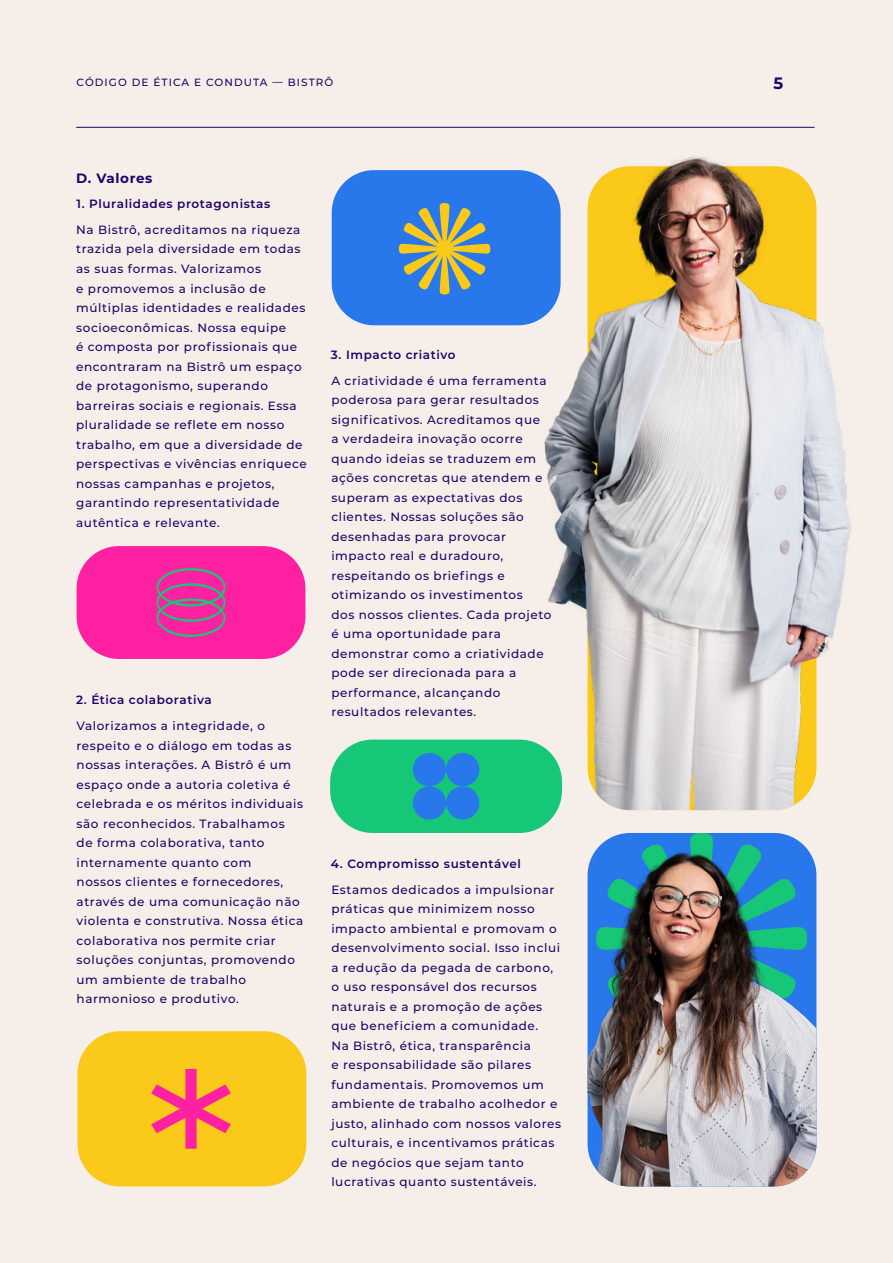
<style>
.page{position:relative;width:893px;height:1263px;background:#f6efe9}
.page>*{position:absolute;margin:0;border:0;box-sizing:border-box;transform-origin:0 0}
.t1{font:700 16.5px "Montserrat";color:#230068}
.t2{font:700 13.5px "Montserrat";letter-spacing:.05em;color:#230068}
.t3{font:500 12px/19.5px "Montserrat";letter-spacing:.05em;color:#230068}
.t4{font:600 12px "Montserrat";letter-spacing:.05em;color:#230068}
.t5{font:500 10.5px "Montserrat";letter-spacing:.1em;color:#230068}
</style>
<div class="page">
<hr style="left:77px;top:127px;width:737px;height:1px;background:#230068">
<div style="left:77px;top:546px;width:228px;height:113px;background:#ff21a1;border-radius:43px"></div>
<div style="left:330px;top:739px;width:232px;height:94px;background:#17c778;border-radius:43px"></div>
<div style="left:77px;top:1031px;width:229px;height:155px;background:#fac91a;border-radius:43px"></div>
<div style="left:332px;top:170px;width:229px;height:155px;background:#2978eb;border-radius:43px"></div>
<img style="left:588px;top:763px;width:228px;height:47px">
<svg style="left:156px;top:568px;width:70px;height:69px"></svg>
<svg style="left:151px;top:1069px;width:80px;height:80px"></svg>
<svg style="left:398px;top:203px;width:93px;height:92px"></svg>
<div style="left:413px;top:786px;width:33px;height:34px;background:#2978eb;border-radius:50%"></div>
<div style="left:446px;top:786px;width:33px;height:33px;background:#2978eb;border-radius:50%"></div>
<div style="left:413px;top:753px;width:33px;height:33px;background:#2978eb;border-radius:50%"></div>
<div style="left:446px;top:753px;width:33px;height:33px;background:#2978eb;border-radius:50%"></div>
<img style="left:544px;top:157px;width:307px;height:606px">
<svg style="left:607px;top:833px;width:190px;height:7px"></svg>
<img style="left:588px;top:840px;width:228px;height:346px">
<p class="t5" style="left:77px;top:74px;width:258px">CÓDIGO DE ÉTICA E CONDUTA — BISTRÔ</p>
<h1 class="t1" style="left:774px;top:71px;width:11px">5</h1>
<p class="t2" style="left:76px;top:169px;width:78px">D. Valores</p>
<p class="t4" style="left:77px;top:195px;width:195px">1. Pluralidades protagonistas</p>
<p class="t3" style="left:76px;top:219px;width:232px">Na Bistrô, acreditamos na riqueza trazida pela diversidade em todas as suas formas. Valorizamos<br>e promovemos a inclusão de múltiplas identidades e realidades socioeconômicas. Nossa equipe<br>é composta por profissionais que encontraram na Bistrô um espaço de protagonismo, superando barreiras sociais e regionais. Essa pluralidade se reflete em nosso trabalho, em que a diversidade de perspectivas e vivências enriquece nossas campanhas e projetos, garantindo representatividade autêntica e relevante.</p>
<p class="t4" style="left:76px;top:691px;width:137px">2. Ética colaborativa</p>
<p class="t3" style="left:77px;top:716px;width:228px">Valorizamos a integridade, o respeito e o diálogo em todas as nossas interações. A Bistrô é um espaço onde a autoria coletiva é celebrada e os méritos individuais são reconhecidos. Trabalhamos de forma colaborativa, tanto internamente quanto com<br>nossos clientes e fornecedores, através de uma comunicação não violenta e construtiva. Nossa ética colaborativa nos permite criar soluções conjuntas, promovendo um ambiente de trabalho harmonioso e produtivo.</p>
<p class="t4" style="left:331px;top:346px;width:126px">3. Impacto criativo</p>
<p class="t3" style="left:331px;top:370px;width:222px">A criatividade é uma ferramenta poderosa para gerar resultados significativos. Acreditamos que<br>a verdadeira inovação ocorre quando ideias se traduzem em ações concretas que atendem e superam as expectativas dos clientes. Nossas soluções são desenhadas para provocar impacto real e duradouro, respeitando os briefings e otimizando os investimentos<br>dos nossos clientes. Cada projeto é uma oportunidade para demonstrar como a criatividade pode ser direcionada para a performance, alcançando resultados relevantes.</p>
<p class="t4" style="left:331px;top:855px;width:191px">4. Compromisso sustentável</p>
<p class="t3" style="left:331px;top:879px;width:231px">Estamos dedicados a impulsionar práticas que minimizem nosso impacto ambiental e promovam o desenvolvimento social. Isso inclui a redução da pegada de carbono, o uso responsável dos recursos naturais e a promoção de ações que beneficiem a comunidade.<br>Na Bistrô, ética, transparência<br>e responsabilidade são pilares fundamentais. Promovemos um ambiente de trabalho acolhedor e justo, alinhado com nossos valores culturais, e incentivamos práticas de negócios que sejam tanto lucrativas quanto sustentáveis.</p>
</div>
